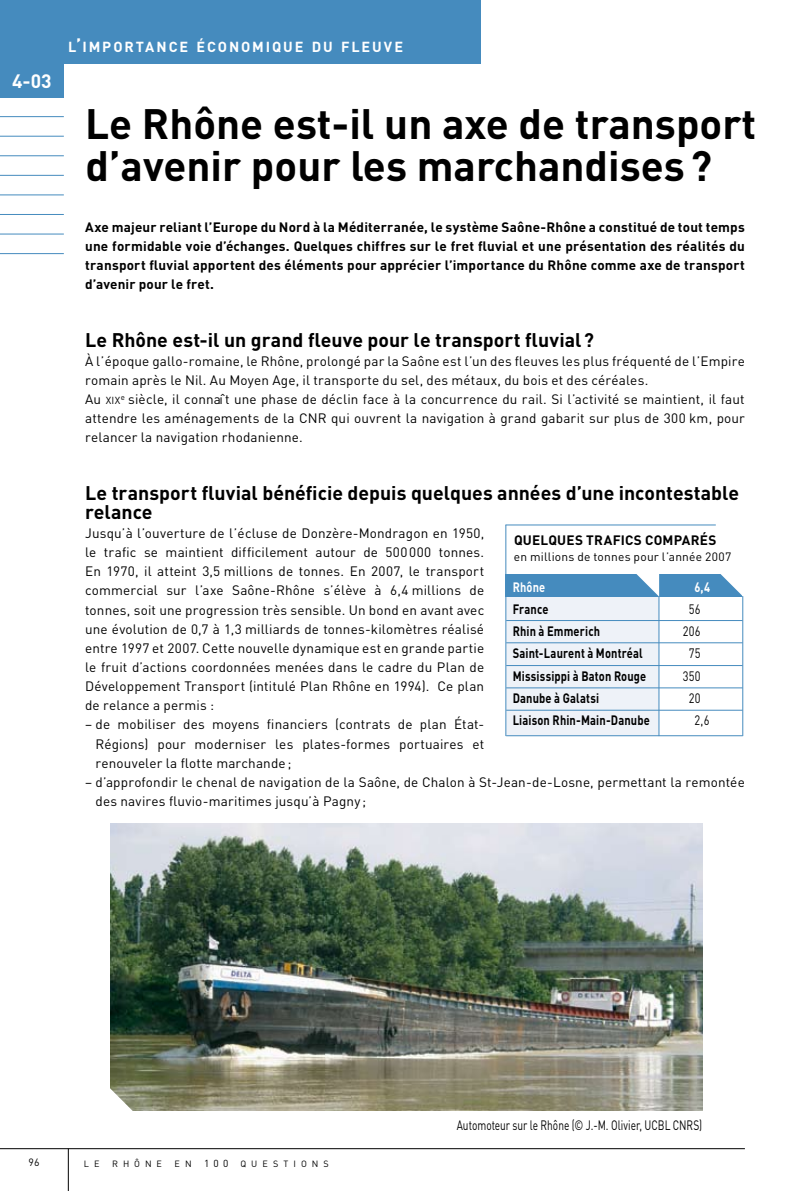
<style>
.page{position:relative;width:796px;height:1191px;background:#fff}
.page>*{position:absolute;margin:0;border:0;box-sizing:border-box;transform-origin:0 0}
.t1{font:700 42px/42px "DIN";color:#000}
.t2{font:700 19.5px/19.2px "DIN";color:#000}
.t3{font:700 19.2px "DIN";color:#fff}
.t4{font:700 14.4px "DIN";letter-spacing:.13em;color:#fff}
.t5{font:13.5px/19.2px "DIN";letter-spacing:.01em;color:#000}
.t6{font:700 13.5px/19.2px "DIN";letter-spacing:.015em;color:#000;text-align:justify}
.t7{font:700 13.5px "DIN";letter-spacing:.015em;color:#000;scale:.82 1}
.t8{font:13.5px "DIN";letter-spacing:.01em;color:#000;scale:.75 1}
.t9{font:13.5px "DIN";letter-spacing:.01em;color:#000;scale:.82 1}
.t10{font:700 13.5px "DIN";color:#fff;scale:.82 1}
.t11{font:12px "DIN";letter-spacing:.015em;color:#000}
.t12{font:10.5px "DIN";color:#000}
.t13{font:9px "DIN";letter-spacing:.555em;color:#000}
.s1{font-size:19.2px}
.s2{font-size:10.2px}
</style>
<div class="page">
<hr style="left:68px;top:1148px;width:1px;height:43px;background:#000">
<hr style="left:0;top:1148px;width:744px;height:1px;background:#000">
<div style="left:0;top:0;width:480px;height:64px;background:#458bbe"></div>
<div style="left:0;top:0;width:64px;height:98px;background:#458bbe"></div>
<hr style="left:0;top:116px;width:64px;height:1px;background:#458bbe">
<hr style="left:0;top:136px;width:64px;height:1px;background:#458bbe">
<hr style="left:0;top:155px;width:64px;height:1px;background:#458bbe">
<hr style="left:0;top:175px;width:64px;height:1px;background:#458bbe">
<hr style="left:0;top:194px;width:64px;height:1px;background:#458bbe">
<hr style="left:0;top:214px;width:64px;height:1px;background:#458bbe">
<hr style="left:0;top:234px;width:64px;height:1px;background:#458bbe">
<hr style="left:0;top:253px;width:64px;height:1px;background:#458bbe">
<img style="left:111px;top:823px;width:590px;height:287px">
<hr style="left:505px;top:524px;width:210px;height:1px;background:#458bbe">
<div style="left:505px;top:596px;width:153px;height:139px;background:#eef2f8"></div>
<hr style="left:658px;top:595px;width:1px;height:141px;background:#458bbe">
<hr style="left:742px;top:596px;width:1px;height:140px;background:#458bbe">
<hr style="left:505px;top:525px;width:1px;height:211px;background:#458bbe">
<hr style="left:505px;top:596px;width:237px;height:1px;background:#458bbe">
<hr style="left:506px;top:620px;width:236px;height:1px;background:#458bbe">
<hr style="left:506px;top:642px;width:236px;height:1px;background:#458bbe">
<hr style="left:506px;top:665px;width:236px;height:1px;background:#458bbe">
<hr style="left:506px;top:710px;width:236px;height:1px;background:#458bbe">
<hr style="left:506px;top:735px;width:236px;height:1px;background:#458bbe">
<div style="left:505px;top:574px;width:236px;height:22px;background:#458bbe"></div>
<svg style="left:720px;top:574px;width:22px;height:22px"></svg>
<svg style="left:636px;top:574px;width:22px;height:22px"></svg>
<hr style="left:506px;top:687px;width:236px;height:1px;background:#458bbe">
<svg style="left:110px;top:1086px;width:23px;height:25px"></svg>
<h3 class="t3" style="left:12px;top:68px;width:41px">4-03</h3>
<p class="t4" style="left:68px;top:37px;width:336px">L<span class="s1">’</span>IMPORTANCE ÉCONOMIQUE DU FLEUVE</p>
<h1 class="t1" style="left:85px;top:101px;width:672px">Le Rhône est-il un axe de transport d’avenir pour les marchandises?</h1>
<p class="t6" style="left:85px;top:217px;width:661px">Axe majeur reliant l’Europe du Nord à la Méditerranée, le système Saône-Rhône a constitué de tout temps une formidable voie d’échanges. Quelques chiffres sur le fret fluvial et une présentation des réalités du transport fluvial apportent des éléments pour apprécier l’importance du Rhône comme axe de transport d’avenir pour le fret.</p>
<h2 class="t2" style="left:85px;top:329px;width:510px">Le Rhône est-il un grand fleuve pour le transport fluvial?</h2>
<p class="t5" style="left:85px;top:351px;width:661px">À l’époque gallo-romaine, le Rhône, prolongé par la Saône est l’un des fleuves les plus fréquenté de l’Empire romain après le Nil. Au Moyen Age, il transporte du sel, des métaux, du bois et des céréales.<br>Au <span class="s2">XIX</span><sup>e</sup> siècle, il connaît une phase de déclin face à la concurrence du rail. Si l’activité se maintient, il faut attendre les aménagements de la CNR qui ouvrent la navigation à grand gabarit sur plus de 300 km, pour relancer la navigation rhodanienne.</p>
<h2 class="t2" style="left:85px;top:482px;width:655px">Le transport fluvial bénéficie depuis quelques années d’une incontestable relance</h2>
<p class="t5" style="left:85px;top:523px;width:400px;text-align:justify">Jusqu’à l’ouverture de l’écluse de Donzère-Mondragon en 1950, le trafic se maintient difficilement autour de 500000 tonnes.<br>En 1970, il atteint 3,5 millions de tonnes. En 2007, le transport commercial sur l’axe Saône-Rhône s’élève à 6,4 millions de tonnes, soit une progression très sensible. Un bond en avant avec une évolution de 0,7 à 1,3 milliards de tonnes-kilomètres réalisé entre 1997 et 2007. Cette nouvelle dynamique est en grande partie le fruit d’actions coordonnées menées dans le cadre du Plan de Développement Transport (intitulé Plan Rhône en 1994). Ce plan de relance a permis :</p>
<p class="t5" style="left:95px;top:714px;width:390px;text-align:justify;text-indent:-10px">– de mobiliser des moyens financiers (contrats de plan État-Régions) pour moderniser les plates-formes portuaires et renouveler la flotte marchande;</p>
<p class="t5" style="left:95px;top:772px;width:650px;text-indent:-10px">– d’approfondir le chenal de navigation de la Saône, de Chalon à St-Jean-de-Losne, permettant la remontée des navires fluvio-maritimes jusqu’à Pagny ;</p>
<p class="t6" style="left:513px;top:529px;width:19px">Quelque</p>
<p class="t6" style="left:575px;top:529px;width:143px">s trafics comparés</p>
<p class="t11" style="left:513px;top:549px;width:219px">en millions de tonnes pour l’année 2007</p>
<p class="t10" style="left:512px;top:578px;width:41px">Rhône</p>
<p class="t10" style="left:694px;top:578px;width:21px">6,4</p>
<p class="t7" style="left:512px;top:600px;width:45px">France</p>
<p class="t9" style="left:688px;top:600px;width:16px">56</p>
<p class="t7" style="left:512px;top:622px;width:108px">Rhin à Emmerich</p>
<p class="t9" style="left:682px;top:623px;width:23px">206</p>
<p class="t7" style="left:512px;top:645px;width:160px">Saint-Laurent à Montréal</p>
<p class="t9" style="left:688px;top:645px;width:16px">75</p>
<p class="t7" style="left:512px;top:667px;width:164px">Mississippi à Baton Rouge</p>
<p class="t9" style="left:682px;top:667px;width:23px">350</p>
<p class="t7" style="left:512px;top:689px;width:107px">Danube à Galatsi</p>
<p class="t9" style="left:688px;top:689px;width:16px">20</p>
<p class="t7" style="left:512px;top:711px;width:169px">Liaison Rhin-Main-Danube</p>
<p class="t9" style="left:694px;top:712px;width:20px">2,6</p>
<p class="t8" style="left:456px;top:1117px;width:329px">Automoteur sur le Rhône (© J.-M. Olivier, UCBL CNRS)</p>
<p class="t12" style="left:29px;top:1155px;width:12px">96</p>
<p class="t13" style="left:84px;top:1158px;width:17px">L E</p>
<p class="t13" style="left:112px;top:1158px;width:51px">RHÔNE</p>
<p class="t13" style="left:174px;top:1158px;width:156px">EN <span class="s2">100</span> QUESTIONS</p>
</div>
